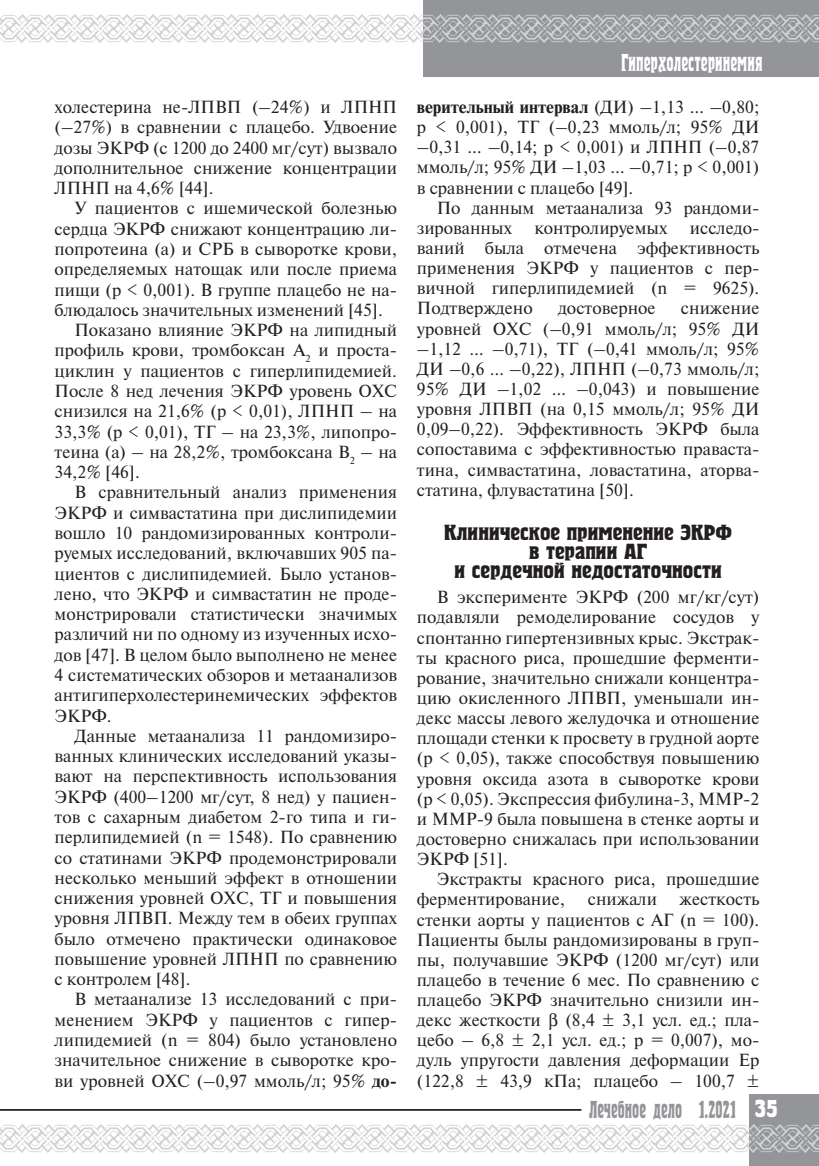
<style>
.page{position:relative;width:819px;height:1166px;background:#fff}
.page>*{position:absolute;margin:0;border:0;box-sizing:border-box;transform-origin:0 0}
.t1{font:24.5px "Herold C";color:#939598}
.t2{font:24.5px "Herold C";color:#fff}
.head1{font:700 21.88px/19.2px "Herold C";color:#231f20;text-align:center}
.osn_text{font:17.5px/20.3px "Newton C";color:#231f20;text-align:justify}
.s1{font-weight:700}
.s2{font-weight:700;color:#fff}
</style>
<div class="page">
<div style="left:423px;top:0;width:396px;height:76px;background:#939598"></div>
<img style="left:0;top:15px;width:819px;height:28px">
<div style="left:749px;top:1094px;width:70px;height:72px;background:#939598"></div>
<img style="left:0;top:1124px;width:819px;height:28px">
<hr style="left:0;top:1109px;width:581px;height:2px;background:#231f20">
<p class="osn_text" style="left:55px;top:97px;width:344px">холестерина не-ЛПВП (–24%) и ЛПНП (–27%) в сравнении с плацебо. Удвоение дозы ЭКРФ (с 1200 до 2400 мг/сут) вызвало дополнительное снижение концентрации ЛПНП на 4,6% [44].</p>
<p class="osn_text" style="left:55px;top:198px;width:344px;text-indent:20px">У пациентов с ишемической болезнью сердца ЭКРФ снижают концентрацию ли&shy;попротеина (а) и СРБ в сыворотке крови, определяемых натощак или после приема пищи (p &lt; 0,001). В группе плацебо не на&shy;блюдалось значительных изменений [45].</p>
<p class="osn_text" style="left:55px;top:320px;width:344px;text-indent:20px">Показано влияние ЭКРФ на липидный профиль крови, тромбоксан А<sub>2</sub> и проста&shy;циклин у пациентов с гиперлипидемией.<br>После 8 нед лечения ЭКРФ уровень ОХС снизился на 21,6% (p &lt; 0,01), ЛПНП – на 33,3% (p &lt; 0,01), ТГ – на 23,3%, липопро&shy;теина (а) – на 28,2%, тромбоксана B<sub>2</sub> – на 34,2% [46].</p>
<p class="osn_text" style="left:55px;top:482px;width:344px;text-indent:20px">В сравнительный анализ применения ЭКРФ и симвастатина при дислипидемии вошло 10 рандомизированных контроли&shy;руемых исследований, включавших 905 па&shy;циентов с дислипидемией. Было установ&shy;лено, что ЭКРФ и симвастатин не проде&shy;монстрировали статистически значимых различий ни по одному из изученных исхо&shy;дов [47]. В целом было выполнено не менее 4 систематических обзоров и метаанализов антигиперхолестеринемических эффектов ЭКРФ.</p>
<p class="osn_text" style="left:55px;top:726px;width:344px;text-indent:20px">Данные метаанализа 11 рандомизиро&shy;ванных клинических исследований указы&shy;вают на перспективность использования ЭКРФ (400–1200 мг/сут, 8 нед) у пациен&shy;тов с сахарным диабетом 2-го типа и ги&shy;перлипидемией (n = 1548). По сравнению со статинами ЭКРФ продемонстрировали несколько меньший эффект в отношении снижения уровней ОХС, ТГ и повышения уровня ЛПВП. Между тем в обеих группах было отмечено практически одинаковое повышение уровней ЛПНП по сравнению с контролем [48].</p>
<p class="osn_text" style="left:55px;top:989px;width:344px;text-indent:20px">В метаанализе 13 исследований с при&shy;менением ЭКРФ у пациентов с гипер&shy;липидемией (n = 804) было установлено значительное снижение в сыворотке кро&shy;ви уровней ОХС (–0,97 ммоль/л; 95% <span class="s1">до-</span></p>
<h1 class="t2" style="left:621px;top:51px;width:143px">Гиперхолестеринемия</h1>
<p class="osn_text" style="left:417px;top:97px;width:344px"><span class="s1">верительный интервал</span> (ДИ) –1,13 … –0,80; p &lt; 0,001), ТГ (–0,23 ммоль/л; 95% ДИ –0,31 … –0,14; p &lt; 0,001) и ЛПНП (–0,87 ммоль/л; 95% ДИ –1,03 … –0,71; p &lt; 0,001) в сравнении с плацебо [49].</p>
<p class="osn_text" style="left:417px;top:198px;width:344px;text-indent:20px">По данным метаанализа 93 рандоми&shy;зированных</p>
<p class="osn_text" style="left:534px;top:218px;width:134px">контролируемых</p>
<p class="osn_text" style="left:417px;top:218px;width:344px;text-indent:273px">исследо&shy;ваний была отмечена эффективность применения ЭКРФ у пациентов с пер&shy;вичной гиперлипидемией (n = 9625).<br>Подтверждено</p>
<p class="osn_text" style="left:558px;top:298px;width:99px">достоверное</p>
<p class="osn_text" style="left:417px;top:298px;width:344px;text-indent:264px">снижение уровней ОХС (–0,91 ммоль/л; 95% ДИ –1,12 … –0,71), ТГ (–0,41 ммоль/л; 95% ДИ –0,6 … –0,22), ЛПНП (–0,73 ммоль/л; 95% ДИ –1,02 … –0,043) и повышение уровня ЛПВП (на 0,15 ммоль/л; 95% ДИ 0,09–0,22). Эффективность ЭКРФ была сопоставима с эффективностью праваста&shy;тина, симвастатина, ловастатина, аторва&shy;статина, флувастатина [50].</p>
<p class="head1" style="left:444px;top:524px;width:289px">Клиническое применение ЭКРФ в терапии АГ<br>и сердечной недостаточности</p>
<p class="osn_text" style="left:417px;top:587px;width:344px;text-indent:20px">В эксперименте ЭКРФ (200 мг/кг/сут) подавляли ремоделирование сосудов у спонтанно гипертензивных крыс. Экстрак&shy;ты красного риса, прошедшие ферменти&shy;рование, значительно снижали концентра&shy;цию окисленного ЛПВП, уменьшали ин&shy;декс массы левого желудочка и отношение площади стенки к просвету в грудной аорте (p &lt; 0,05), также способствуя повышению уровня оксида азота в сыворотке крови (p &lt; 0,05). Экспрессия фибулина-3, MMP-2 и MMP-9 была повышена в стенке аорты и достоверно снижалась при использовании ЭКРФ [51].</p>
<p class="osn_text" style="left:417px;top:869px;width:344px;text-indent:20px">Экстракты красного риса, прошедшие ферментирование,</p>
<p class="osn_text" style="left:417px;top:889px;width:344px;text-indent:263px">жесткость стенки аорты у пациентов с АГ (n = 100).<br>Пациенты былы рандомизированы в груп&shy;пы, получавшие ЭКРФ (1200 мг/сут) или плацебо в течение 6 мес. По сравнению с плацебо ЭКРФ значительно снизили ин&shy;декс жесткости</p>
<p class="osn_text" style="left:587px;top:889px;width:71px">снижали</p>
<p class="osn_text" style="left:417px;top:1010px;width:344px;text-indent:148px">(8,4 ± 3,1 усл. ед.; пла&shy;цебо – 6,8 ± 2,1 усл. ед.; p = 0,007), мо&shy;дуль упругости давления деформации Ep (122,8 ± 43,9 кПа; плацебо – 100,7 ±</p>
<h1 class="t1" style="left:589px;top:1098px;width:190px">Лечебное дело 1.2021 <span class="s2">35</span></h1>
</div>
